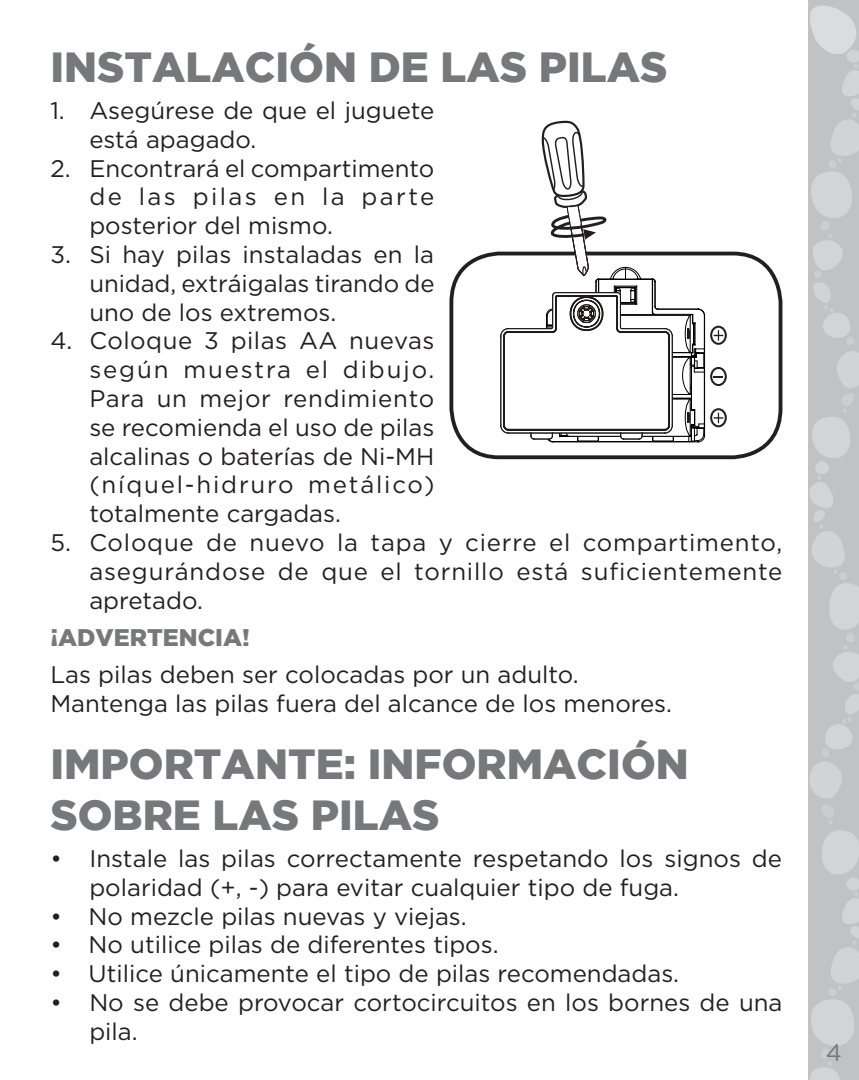
<style>
.page{position:relative;width:859px;height:1080px;background:#fff}
.page>*{position:absolute;margin:0;border:0;box-sizing:border-box;transform-origin:0 0}
.LF_Text_03{font:900 42px/50.4px "Gotham";color:#76787b}
.LF_Text_01{font:24px/28.8px "Gotham";color:#231f20;text-align:justify}
.LF_Text_03-2{font:900 24px "Gotham";color:#76787b}
.t1{font:24px "Gotham";color:#76787b}
</style>
<div class="page">
<svg style="left:808px;top:0;width:51px;height:1080px;background:#c7c8ca"></svg>
<div style="left:449px;top:252px;width:333px;height:207px;border:4px solid #231f20;border-radius:48px"></div>
<svg style="left:714px;top:413px;width:9px;height:10px"></svg>
<div style="left:710px;top:408px;width:17px;height:19px;border:2px solid #231f20;border-radius:50%"></div>
<svg style="left:714px;top:330px;width:9px;height:11px"></svg>
<div style="left:710px;top:326px;width:17px;height:19px;border:2px solid #231f20;border-radius:50%"></div>
<div style="left:710px;top:367px;width:17px;height:19px;border:2px solid #231f20;border-radius:50%"></div>
<svg style="left:500px;top:120px;width:205px;height:323px"></svg>
<p class="LF_Text_03" style="left:50px;top:41px;width:619px">INSTALACIÓN DE LAS PILAS</p>
<p class="LF_Text_01" style="left:89px;top:96px;width:347px;text-indent:-39px">1. Asegúrese de que el juguete está apagado.</p>
<p class="LF_Text_01" style="left:89px;top:153px;width:346px;text-indent:-39px">2. Encontrará el compartimento de las pilas en la parte posterior del mismo.</p>
<p class="LF_Text_01" style="left:89px;top:240px;width:347px;text-indent:-39px">3. Si hay pilas instaladas en la unidad, extráigalas tirando de uno de los extremos.</p>
<p class="LF_Text_01" style="left:89px;top:326px;width:347px;text-indent:-39px">4. Coloque 3 pilas AA nuevas según muestra el dibujo.<br>Para un mejor rendimiento se recomienda el uso de pilas alcalinas o baterías de Ni-MH (níquel-hidruro metálico) totalmente cargadas.</p>
<p class="LF_Text_01" style="left:89px;top:528px;width:695px;text-indent:-39px">5. Coloque de nuevo la tapa y cierre el compartimento, asegurándose de que el tornillo está suficientemente apretado.</p>
<p class="LF_Text_03-2" style="left:50px;top:623px;width:201px">¡ADVERTENCIA!</p>
<p class="LF_Text_01" style="left:50px;top:660px;width:530px">Las pilas deben ser colocadas por un adulto.</p>
<p class="LF_Text_01" style="left:50px;top:689px;width:623px">Mantenga las pilas fuera del alcance de los menores.</p>
<p class="LF_Text_03" style="left:50px;top:738px;width:640px">IMPORTANTE: INFORMACIÓN<br>SOBRE LAS PILAS</p>
<p class="LF_Text_01" style="left:89px;top:844px;width:694px;text-indent:-39px">• Instale las pilas correctamente respetando los signos de polaridad (+, -) para evitar cualquier tipo de fuga.</p>
<p class="LF_Text_01" style="left:50px;top:901px;width:418px">• No mezcle pilas nuevas y viejas.</p>
<p class="LF_Text_01" style="left:50px;top:930px;width:450px">• No utilice pilas de diferentes tipos.</p>
<p class="LF_Text_01" style="left:50px;top:959px;width:630px">• Utilice únicamente el tipo de pilas recomendadas.</p>
<p class="LF_Text_01" style="left:89px;top:988px;width:695px;text-indent:-39px">• No se debe provocar cortocircuitos en los bornes de una pila.</p>
<p class="t1" style="left:826px;top:1039px;width:18px">4</p>
</div>
